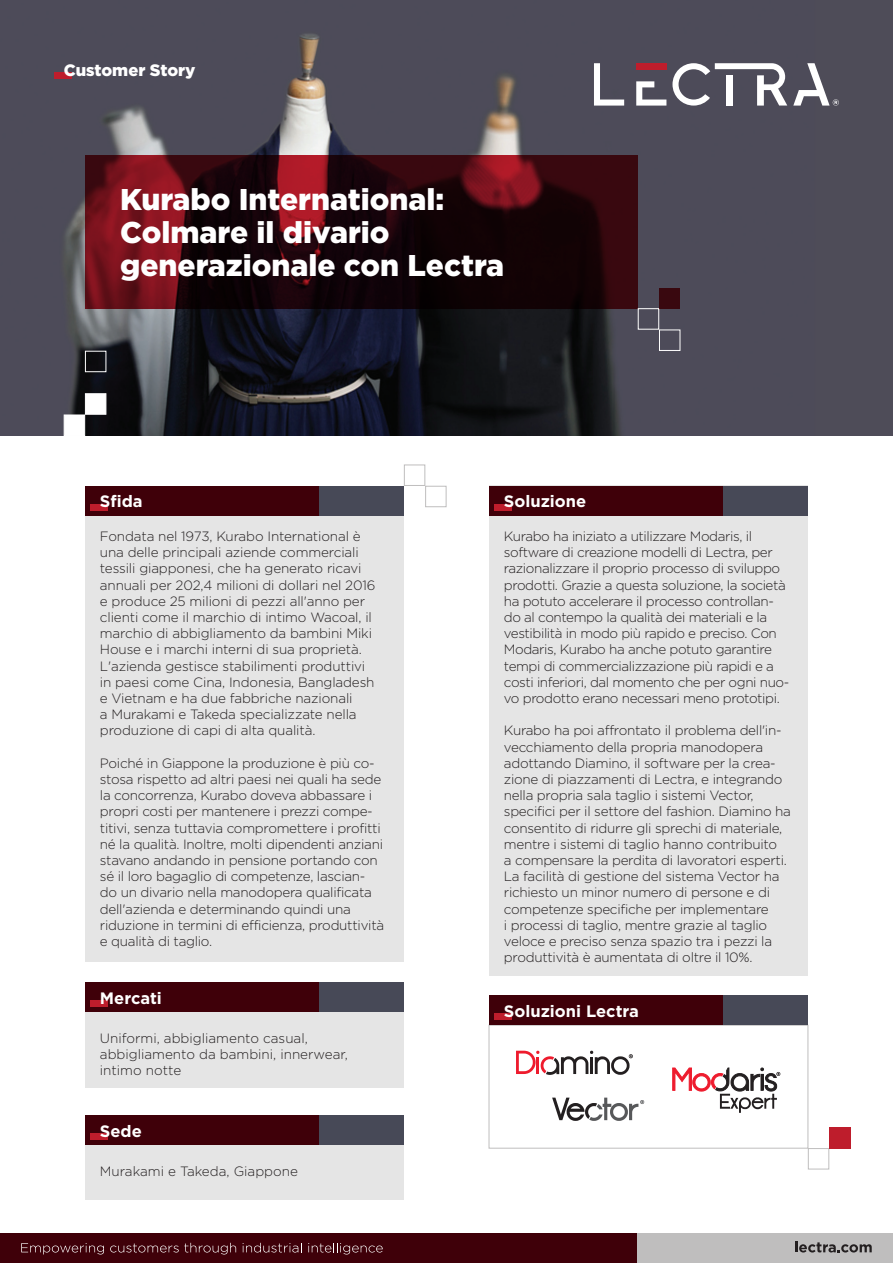
<style>
.page{position:relative;width:893px;height:1263px;background:#fff}
.page>*{position:absolute;margin:0;border:0;box-sizing:border-box;transform-origin:0 0}
.t1{font:900 30px/33px "Gotham";color:#fff}
.t2{font:700 16.5px "Gotham";color:#fff}
.t3{font:900 16.5px "Gotham";color:#fff}
.t4{font:300 13.5px/16.2px "Gotham";letter-spacing:-.02em;color:#231f20}
.t5{font:300 13.5px/16.2px "Gotham";color:#231f20}
</style>
<div class="page">
<img style="left:0;top:0;width:893px;height:436px">
<div style="left:85px;top:486px;width:319px;height:475px;background:#e5e5e5"></div>
<div style="left:489px;top:486px;width:319px;height:490px;background:#e5e5e5"></div>
<div style="left:489px;top:1025px;width:319px;height:123px;border:1px solid #bfbebe"></div>
<div style="left:85px;top:982px;width:319px;height:106px;background:#e5e5e5"></div>
<div style="left:85px;top:1115px;width:319px;height:85px;background:#e5e5e5"></div>
<div style="left:54px;top:73px;width:17px;height:6px;background:#be1d2c"></div>
<svg style="left:85px;top:155px;width:553px;height:153px;background:#35080e"></svg>
<div style="left:85px;top:351px;width:21px;height:21px;border:1px solid #fff"></div>
<div style="left:404px;top:465px;width:21px;height:21px;border:1px solid #bfbebe"></div>
<div style="left:425px;top:486px;width:21px;height:21px;border:1px solid #bfbebe"></div>
<div style="left:808px;top:1148px;width:21px;height:21px;border:1px solid #bfbebe"></div>
<div style="left:829px;top:1127px;width:21px;height:21px;background:#be1d2c"></div>
<div style="left:638px;top:308px;width:21px;height:22px;border:1px solid #fff"></div>
<div style="left:659px;top:288px;width:21px;height:20px;background:#39080f"></div>
<div style="left:659px;top:330px;width:21px;height:21px;border:1px solid #fff"></div>
<div style="left:85px;top:393px;width:21px;height:22px;background:#fff;border:1px solid #fff"></div>
<div style="left:64px;top:415px;width:21px;height:21px;background:#fff;border:1px solid #fff"></div>
<div style="left:85px;top:486px;width:319px;height:30px;background:#474957"></div>
<div style="left:489px;top:486px;width:319px;height:30px;background:#474957"></div>
<div style="left:489px;top:995px;width:319px;height:30px;background:#474957"></div>
<div style="left:85px;top:982px;width:319px;height:30px;background:#474957"></div>
<div style="left:85px;top:1115px;width:319px;height:30px;background:#474957"></div>
<div style="left:85px;top:486px;width:234px;height:30px;background:#3f0009"></div>
<div style="left:489px;top:486px;width:234px;height:30px;background:#3f0009"></div>
<div style="left:489px;top:995px;width:234px;height:30px;background:#3f0009"></div>
<div style="left:85px;top:982px;width:234px;height:30px;background:#3f0009"></div>
<div style="left:85px;top:1115px;width:234px;height:30px;background:#3f0009"></div>
<div style="left:90px;top:504px;width:17px;height:6px;background:#be1d2c"></div>
<div style="left:494px;top:504px;width:17px;height:6px;background:#be1d2c"></div>
<div style="left:494px;top:1013px;width:17px;height:7px;background:#be1d2c"></div>
<div style="left:90px;top:1000px;width:17px;height:7px;background:#be1d2c"></div>
<div style="left:90px;top:1134px;width:17px;height:6px;background:#be1d2c"></div>
<svg style="left:552px;top:1097px;width:92px;height:24px"></svg>
<svg style="left:516px;top:1051px;width:117px;height:24px"></svg>
<svg style="left:672px;top:1067px;width:108px;height:46px"></svg>
<div style="left:0;top:1233px;width:893px;height:30px;background:#3f0009"></div>
<div style="left:638px;top:1233px;width:255px;height:30px;background:#bfbebe"></div>
<svg style="left:21px;top:1243px;width:83px;height:11px"></svg>
<svg style="left:110px;top:1243px;width:126px;height:11px"></svg>
<svg style="left:243px;top:1243px;width:59px;height:9px"></svg>
<svg style="left:308px;top:1243px;width:75px;height:11px"></svg>
<svg style="left:795px;top:1241px;width:77px;height:11px"></svg>
<svg style="left:594px;top:63px;width:30px;height:43px"></svg>
<svg style="left:636px;top:81px;width:30px;height:25px"></svg>
<div style="left:636px;top:63px;width:30px;height:6px;background:#be1d2c"></div>
<svg style="left:672px;top:63px;width:115px;height:43px"></svg>
<svg style="left:793px;top:63px;width:46px;height:43px"></svg>
<p class="t3" style="left:64px;top:59px;width:133px">Customer Story</p>
<h1 class="t1" style="left:120px;top:183px;width:385px">Kurabo International:<br>Colmare il divario generazionale con Lectra</h1>
<p class="t2" style="left:100px;top:490px;width:44px">Sfida</p>
<p class="t2" style="left:504px;top:490px;width:84px">Soluzione</p>
<p class="t4" style="left:100px;top:528px;width:277px">Fondata nel 1973, Kurabo International è una delle principali aziende commerciali tessili giapponesi, che ha generato ricavi annuali per 202,4 milioni di dollari nel 2016 e produce 25 milioni di pezzi all'anno per clienti come il marchio di intimo Wacoal, il marchio di abbigliamento da bambini Miki House e i marchi interni di sua proprietà.<br>L'azienda gestisce stabilimenti produttivi in paesi come Cina, Indonesia, Bangladesh e Vietnam e ha due fabbriche nazionali<br>a Murakami e Takeda specializzate nella produzione di capi di alta qualità.</p>
<p class="t4" style="left:100px;top:755px;width:286px">Poiché in Giappone la produzione è più co&shy;stosa rispetto ad altri paesi nei quali ha sede la concorrenza, Kurabo doveva abbassare i propri costi per mantenere i prezzi compe&shy;titivi, senza tuttavia compromettere i profitti né la qualità. Inoltre, molti dipendenti anziani stavano andando in pensione portando con sé il loro bagaglio di competenze, lascian&shy;do un divario nella manodopera qualificata dell'azienda e determinando quindi una riduzione in termini di efficienza, produttività e qualità di taglio.</p>
<p class="t2" style="left:100px;top:987px;width:64px">Mercati</p>
<p class="t5" style="left:100px;top:1029px;width:249px">Uniformi, abbigliamento casual, abbigliamento da bambini, innerwear, intimo notte</p>
<p class="t2" style="left:100px;top:1120px;width:43px">Sede</p>
<p class="t5" style="left:100px;top:1162px;width:200px">Murakami e Takeda, Giappone</p>
<p class="t4" style="left:504px;top:528px;width:287px">Kurabo ha iniziato a utilizzare Modaris, il software di creazione modelli di Lectra, per razionalizzare il proprio processo di sviluppo prodotti. Grazie a questa soluzione, la società ha potuto accelerare il processo controllan&shy;do al contempo la qualità dei materiali e la vestibilità in modo più rapido e preciso. Con Modaris, Kurabo ha anche potuto garantire tempi di commercializzazione più rapidi e a costi inferiori, dal momento che per ogni nuo&shy;vo prodotto erano necessari meno prototipi.</p>
<p class="t4" style="left:504px;top:722px;width:289px">Kurabo ha poi affrontato il problema dell'in&shy;vecchiamento della propria manodopera adottando Diamino, il software per la crea&shy;zione di piazzamenti di Lectra, e integrando nella propria sala taglio i sistemi Vector, specifici per il settore del fashion. Diamino ha consentito di ridurre gli sprechi di materiale, mentre i sistemi di taglio hanno contribuito<br>a compensare la perdita di lavoratori esperti.<br>La facilità di gestione del sistema Vector ha richiesto un minor numero di persone e di competenze specifiche per implementare<br>i processi di taglio, mentre grazie al taglio veloce e preciso senza spazio tra i pezzi la produttività è aumentata di oltre il 10%.</p>
<p class="t2" style="left:504px;top:1000px;width:136px">Soluzioni Lectra</p>
</div>
